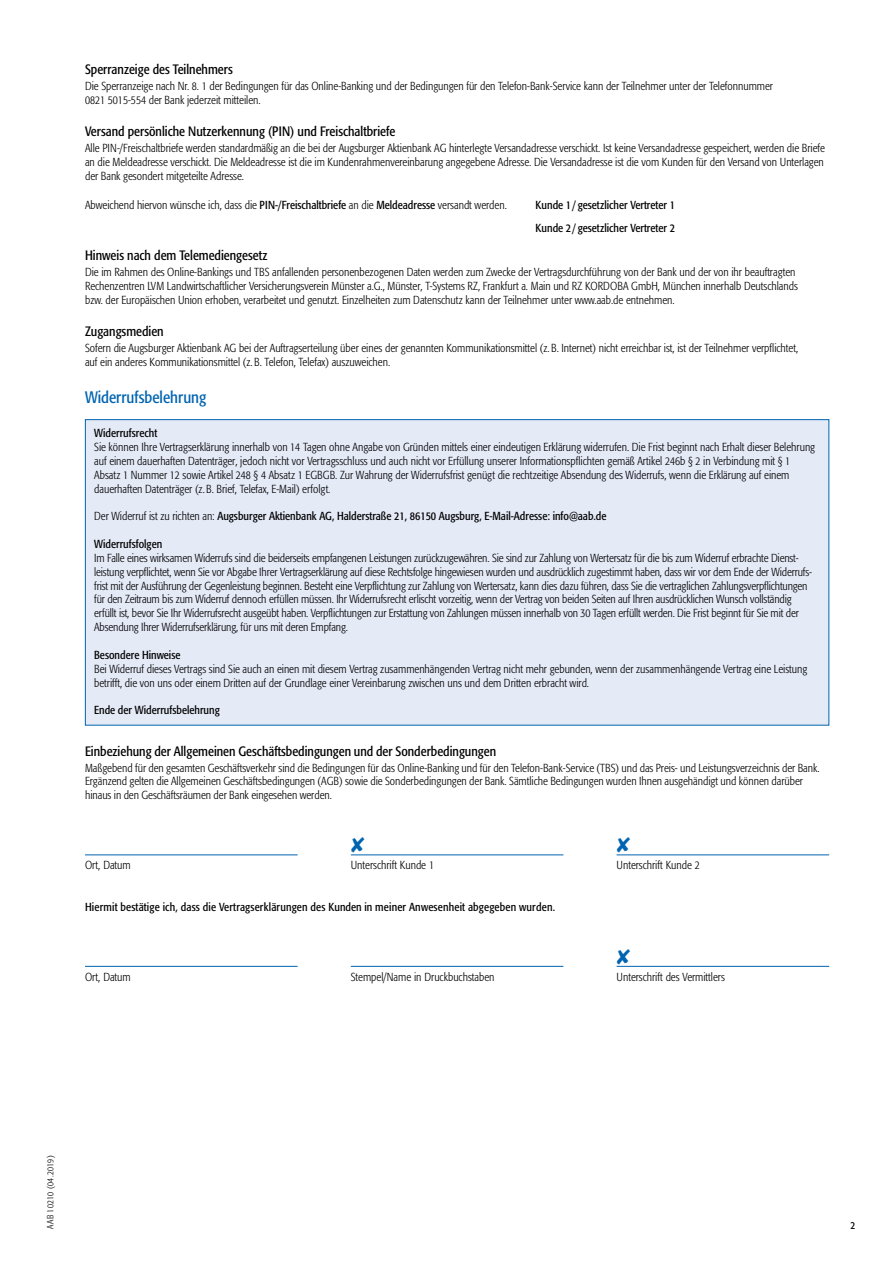
<style>
.page{position:relative;width:893px;height:1263px;background:#fff}
.page>*{position:absolute;margin:0;border:0;box-sizing:border-box;transform-origin:0 0}
.t1{font:condensed 16.5px "Formata BQ";color:#0064b0}
.t2{font:condensed 13.5px "Formata BQ";color:#000}
.t3{font:300 condensed 11.55px/13.8px "Formata BQ";color:#000}
.t4{font:condensed 11.55px/23.5px "Formata BQ";color:#000}
.t5{font:condensed 10.5px "Formata BQ";color:#000}
.t6{font:300 condensed 9px "Formata BQ";letter-spacing:.035em;color:#000}
.s1{font-weight:400}
.s2{font-weight:300}
</style>
<div class="page">
<div style="left:85px;top:420px;width:744px;height:305px;background:#e5eaf7"></div>
<hr style="left:85px;top:854px;width:213px;height:1px;background:#0064b0">
<hr style="left:351px;top:854px;width:212px;height:1px;background:#0064b0">
<hr style="left:617px;top:854px;width:212px;height:1px;background:#0064b0">
<hr style="left:85px;top:966px;width:213px;height:1px;background:#0064b0">
<hr style="left:351px;top:966px;width:212px;height:1px;background:#0064b0">
<hr style="left:617px;top:966px;width:212px;height:1px;background:#0064b0">
<p class="t2" style="left:85px;top:61px;width:149px">Sperranzeige des Teilnehmers</p>
<p class="t3" style="left:85px;top:79px;width:689px">Die Sperranzeige nach Nr. 8. 1 der Bedingungen für das Online-Banking und der Bedingungen für den Telefon-Bank-Service kann der Teilnehmer unter der Telefonnummer<br>0821 5015-554 der Bank jederzeit mitteilen.</p>
<p class="t2" style="left:85px;top:123px;width:312px">Versand persönliche Nutzerkennung (PIN) und Freischaltbriefe</p>
<p class="t3" style="left:85px;top:141px;width:741px;text-align:justify">Alle PIN-/Freischaltbriefe werden standardmäßig an die bei der Augsburger Aktienbank AG hinterlegte Versandadresse verschickt. Ist keine Versandadresse gespeichert, werden die Briefe an die Meldeadresse verschickt. Die Meldeadresse ist die im Kundenrahmenvereinbarung angegebene Adresse. Die Versandadresse ist die vom Kunden für den Versand von Unterlagen der Bank gesondert mitgeteilte Adresse.</p>
<p class="t3" style="left:85px;top:198px;width:423px">Abweichend hiervon wünsche ich, dass die <span class="s1">PIN-/Freischaltbriefe</span> an die <span class="s1">Meldeadresse</span> versandt werden.</p>
<p class="t4" style="left:536px;top:193px;width:141px">Kunde 1 / gesetzlicher Vertreter 1<br>Kunde 2 / gesetzlicher Vertreter 2</p>
<p class="t2" style="left:85px;top:247px;width:184px">Hinweis nach dem Telemediengesetz</p>
<p class="t3" style="left:85px;top:265px;width:714px">Die im Rahmen des Online-Bankings und TBS anfallenden personenbezogenen Daten werden zum Zwecke der Vertragsdurchführung von der Bank und der von ihr beauftragten<br>Rechenzentren LVM Landwirtschaftlicher Versicherungsverein Münster a.G., Münster, T-Systems RZ, Frankfurt a. Main und RZ KORDOBA GmbH, München innerhalb Deutschlands bzw. der Europäischen Union erhoben, verarbeitet und genutzt. Einzelheiten zum Datenschutz kann der Teilnehmer unter www.aab.de entnehmen.</p>
<p class="t2" style="left:85px;top:323px;width:80px">Zugangsmedien</p>
<p class="t3" style="left:85px;top:341px;width:715px">Sofern die Augsburger Aktienbank AG bei der Auftragserteilung über eines der genannten Kommunikationsmittel (z. B. Internet) nicht erreichbar ist, ist der Teilnehmer verpflichtet, auf ein anderes Kommunikationsmittel (z. B. Telefon, Telefax) auszuweichen.</p>
<h1 class="t1" style="left:85px;top:388px;width:123px">Widerrufsbelehrung</h1>
<p class="t4" style="left:94px;top:421px;width:65px">Widerrufsrecht</p>
<p class="t3" style="left:94px;top:440px;width:722px">Sie können Ihre Vertragserklärung innerhalb von 14 Tagen ohne Angabe von Gründen mittels einer eindeutigen Erklärung widerrufen. Die Frist beginnt nach Erhalt dieser Belehrung auf einem dauerhaften Datenträger, jedoch nicht vor Vertragsschluss und auch nicht vor Erfüllung unserer Informationspflichten gemäß Artikel 246b § 2 in Verbindung mit § 1<br>Absatz 1 Nummer 12 sowie Artikel 248 § 4 Absatz 1 EGBGB. Zur Wahrung der Widerrufsfrist genügt die rechtzeitige Absendung des Widerrufs, wenn die Erklärung auf einem dauerhaften Datenträger (z. B. Brief, Telefax, E-Mail) erfolgt.</p>
<p class="t4" style="left:94px;top:504px;width:514px"><span class="s2">Der Widerruf ist zu richten an:</span> Augsburger Aktienbank AG, Halderstraße 21, 86150 Augsburg, E-Mail-Adresse: info@aab.de</p>
<p class="t4" style="left:94px;top:532px;width:70px">Widerrufsfolgen</p>
<p class="t3" style="left:94px;top:551px;width:719px">Im Falle eines wirksamen Widerrufs sind die beiderseits empfangenen Leistungen zurückzugewähren. Sie sind zur Zahlung von Wertersatz für die bis zum Widerruf erbrachte Dienst&shy;leistung verpflichtet, wenn Sie vor Abgabe Ihrer Vertragserklärung auf diese Rechtsfolge hingewiesen wurden und ausdrücklich zugestimmt haben, dass wir vor dem Ende der Widerrufs&shy;frist mit der Ausführung der Gegenleistung beginnen. Besteht eine Verpflichtung zur Zahlung von Wertersatz, kann dies dazu führen, dass Sie die vertraglichen Zahlungsverpflichtungen für den Zeitraum bis zum Widerruf dennoch erfüllen müssen. Ihr Widerrufsrecht erlischt vorzeitig, wenn der Vertrag von beiden Seiten auf Ihren ausdrücklichen Wunsch vollständig erfüllt ist, bevor Sie Ihr Widerrufsrecht ausgeübt haben. Verpflichtungen zur Erstattung von Zahlungen müssen innerhalb von 30 Tagen erfüllt werden. Die Frist beginnt für Sie mit der Absendung Ihrer Widerrufserklärung, für uns mit deren Empfang.</p>
<p class="t4" style="left:94px;top:643px;width:88px">Besondere Hinweise</p>
<p class="t3" style="left:94px;top:662px;width:715px">Bei Widerruf dieses Vertrags sind Sie auch an einen mit diesem Vertrag zusammenhängenden Vertrag nicht mehr gebunden, wenn der zusammenhängende Vertrag eine Leistung betrifft, die von uns oder einem Dritten auf der Grundlage einer Vereinbarung zwischen uns und dem Dritten erbracht wird.</p>
<p class="t4" style="left:94px;top:698px;width:127px">Ende der Widerrufsbelehrung</p>
<p class="t2" style="left:85px;top:743px;width:413px">Einbeziehung der Allgemeinen Geschäftsbedingungen und der Sonderbedingungen</p>
<p class="t3" style="left:85px;top:760px;width:736px">Maßgebend für den gesamten Geschäftsverkehr sind die Bedingungen für das Online-Banking und für den Telefon-Bank-Service (TBS) und das Preis- und Leistungsverzeichnis der Bank.<br>Ergänzend gelten die Allgemeinen Geschäftsbedingungen (AGB) sowie die Sonderbedingungen der Bank. Sämtliche Bedingungen wurden Ihnen ausgehändigt und können darüber hinaus in den Geschäftsräumen der Bank eingesehen werden.</p>
<p class="t3" style="left:85px;top:858px;width:47px">Ort, Datum</p>
<p class="t3" style="left:351px;top:858px;width:85px">Unterschrift Kunde 1</p>
<p class="t3" style="left:617px;top:858px;width:85px">Unterschrift Kunde 2</p>
<p class="t4" style="left:85px;top:895px;width:472px">Hiermit bestätige ich, dass die Vertragserklärungen des Kunden in meiner Anwesenheit abgegeben wurden.</p>
<p class="t3" style="left:85px;top:969px;width:47px">Ort, Datum</p>
<p class="t3" style="left:351px;top:969px;width:145px">Stempel/Name in Druckbuchstaben</p>
<p class="t3" style="left:617px;top:969px;width:110px">Unterschrift des Vermittlers</p>
<p class="t6" style="left:45px;top:1229px;width:75px;rotate:-90deg">AAB 10210 (04.2019)</p>
<p class="t5" style="left:850px;top:1219px;width:6px">2</p>
</div>
